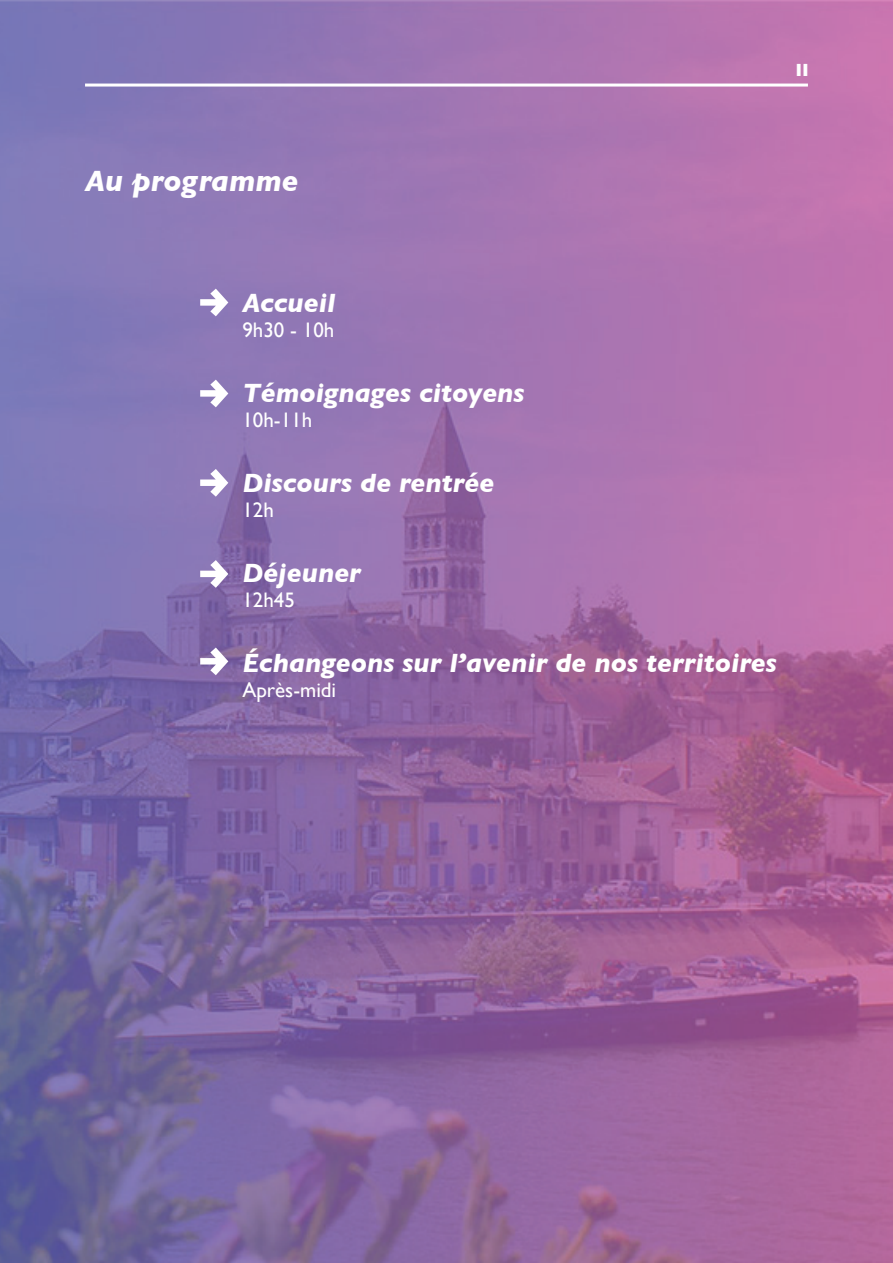
<style>
.page{position:relative;width:893px;height:1263px;background:#fff}
.page>*{position:absolute;margin:0;border:0;box-sizing:border-box;transform-origin:0 0}
.t1{font:700 52.5px/91.2px "Lasiver";color:#fff}
.t2{font:italic 700 30px "Gill Sans";color:#fff}
.t3{font:italic 700 27px "Gill Sans";color:#fff}
.t4{font:21px "Gill Sans";color:#fff}
.t5{font:700 18px "Gill Sans";color:#fff}
</style>
<div class="page">
<img style="left:0;top:0;width:893px;height:1263px">
<hr style="left:85px;top:84px;width:723px;height:3px;background:#fff">
<p class="t5" style="left:795px;top:56px;width:15px">II</p>
<p class="t2" style="left:85px;top:163px;width:215px">Au programme</p>
<h1 class="t1" style="left:198px;top:252px;width:34px">–›</h1>
<p class="t3" style="left:242px;top:287px;width:95px">Accueil</p>
<p class="t4" style="left:242px;top:317px;width:93px">9h30 - 10h</p>
<h1 class="t1" style="left:198px;top:343px;width:34px">–›</h1>
<p class="t3" style="left:242px;top:377px;width:284px">Témoignages citoyens</p>
<p class="t4" style="left:242px;top:407px;width:71px">10h-11h</p>
<h1 class="t1" style="left:198px;top:432px;width:34px">–› –›</h1>
<p class="t3" style="left:242px;top:467px;width:253px">Discours de rentrée</p>
<p class="t4" style="left:242px;top:497px;width:33px">12h</p>
<p class="t3" style="left:242px;top:557px;width:120px">Déjeuner</p>
<p class="t4" style="left:242px;top:587px;width:54px">12h45</p>
<h1 class="t1" style="left:198px;top:611px;width:34px">–›</h1>
<p class="t3" style="left:242px;top:647px;width:536px">Échangeons sur l’avenir de nos territoires</p>
<p class="t4" style="left:242px;top:677px;width:95px">Après-midi</p>
</div>
